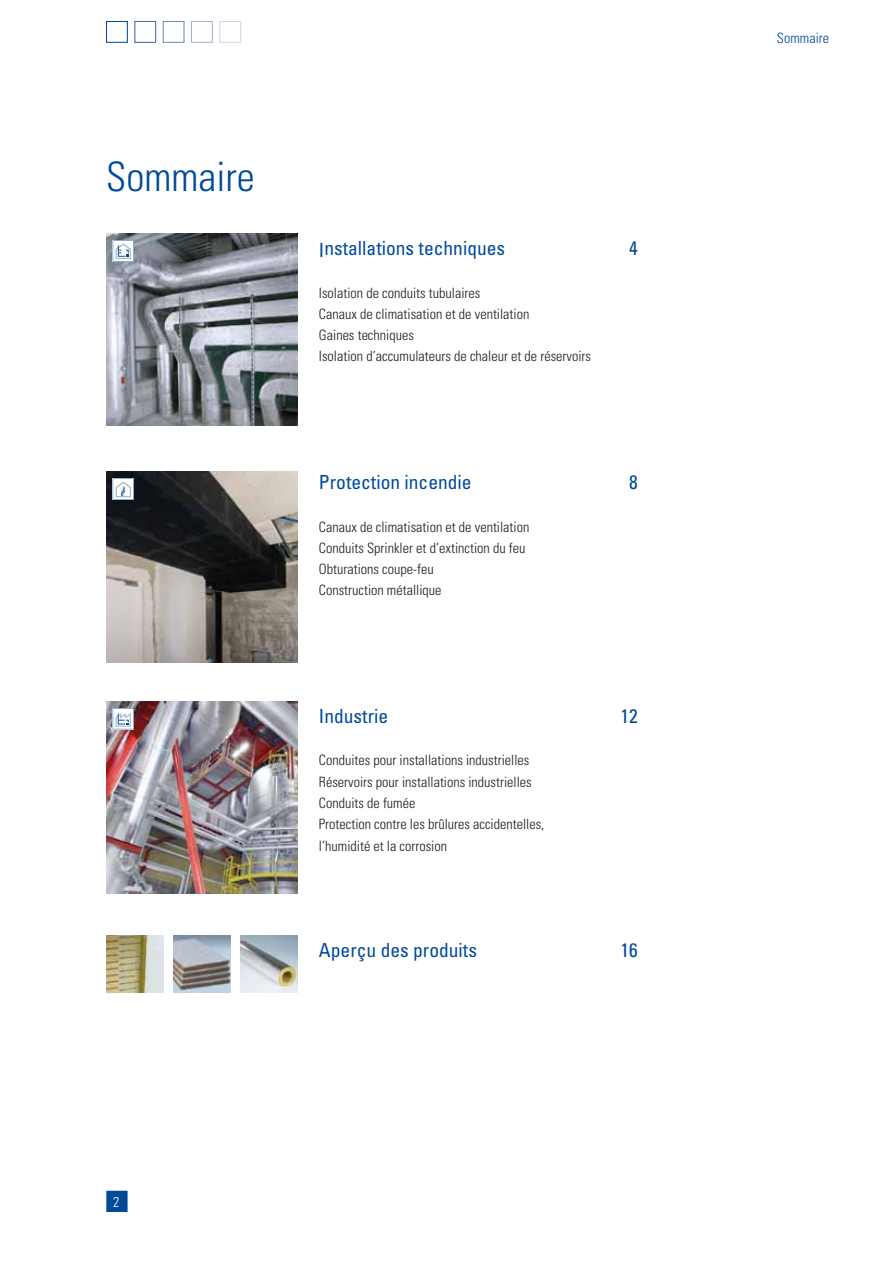
<style>
.page{position:relative;width:893px;height:1263px;background:#fff}
.page>*{position:absolute;margin:0;border:0;box-sizing:border-box;transform-origin:0 0}
.t1{font:300 condensed 40.5px "Univers";color:#004a9a}
.t2{font:condensed 19.5px "Univers";color:#004a9a}
.t3{font:300 condensed 14.25px/21.3px "Univers";color:#1d1d1b}
.t4{font:300 condensed 14.25px "Univers";color:#004a9a}
.t5{font:300 condensed 14.25px "Univers";color:#fff}
</style>
<div class="page">
<img style="left:106px;top:234px;width:192px;height:191px">
<img style="left:106px;top:472px;width:192px;height:191px">
<img style="left:106px;top:702px;width:192px;height:191px">
<img style="left:240px;top:935px;width:57px;height:58px">
<img style="left:106px;top:935px;width:58px;height:58px">
<svg style="left:113px;top:240px;width:21px;height:21px"></svg>
<svg style="left:113px;top:478px;width:21px;height:22px"></svg>
<svg style="left:113px;top:708px;width:21px;height:21px"></svg>
<img style="left:173px;top:936px;width:58px;height:57px">
<div style="left:220px;top:21px;width:21px;height:22px;border:1px solid #d2d6ed"></div>
<div style="left:191px;top:21px;width:22px;height:22px;border:1px solid #a4aed8"></div>
<div style="left:163px;top:21px;width:21px;height:22px;border:1px solid #7588c2"></div>
<div style="left:135px;top:21px;width:21px;height:22px;border:1px solid #4366ad"></div>
<div style="left:106px;top:21px;width:22px;height:22px;border:1px solid #004a9a"></div>
<div style="left:107px;top:1191px;width:20px;height:20px;background:#004a9a"></div>
<div style="left:106px;top:1191px;width:22px;height:21px;border:2px solid #004a9a"></div>
<h1 class="t1" style="left:106px;top:162px;width:150px">Sommaire</h1>
<h2 class="t2" style="left:319px;top:241px;width:188px">Installations techniques</h2>
<h2 class="t2" style="left:629px;top:241px;width:10px">4</h2>
<p class="t3" style="left:319px;top:283px;width:274px">Isolation de conduits tubulaires<br>Canaux de climatisation et de ventilation<br>Gaines techniques<br>Isolation d’accumulateurs de chaleur et de réservoirs</p>
<h2 class="t2" style="left:319px;top:475px;width:154px">Protection incendie</h2>
<h2 class="t2" style="left:629px;top:475px;width:10px">8</h2>
<p class="t3" style="left:319px;top:517px;width:212px">Canaux de climatisation et de ventilation Conduits Sprinkler et d’extinction du feu Obturations coupe-feu<br>Construction métallique</p>
<h2 class="t2" style="left:319px;top:709px;width:71px">Industrie</h2>
<h2 class="t2" style="left:620px;top:709px;width:19px">12</h2>
<p class="t3" style="left:319px;top:751px;width:227px">Conduites pour installations industrielles Réservoirs pour installations industrielles Conduits de fumée<br>Protection contre les brûlures accidentelles, l’humidité et la corrosion</p>
<h2 class="t2" style="left:319px;top:943px;width:160px">Aperçu des produits</h2>
<h2 class="t2" style="left:620px;top:943px;width:19px">16</h2>
<p class="t5" style="left:113px;top:1196px;width:8px">2</p>
<p class="t4" style="left:777px;top:32px;width:54px">Sommaire</p>
</div>
